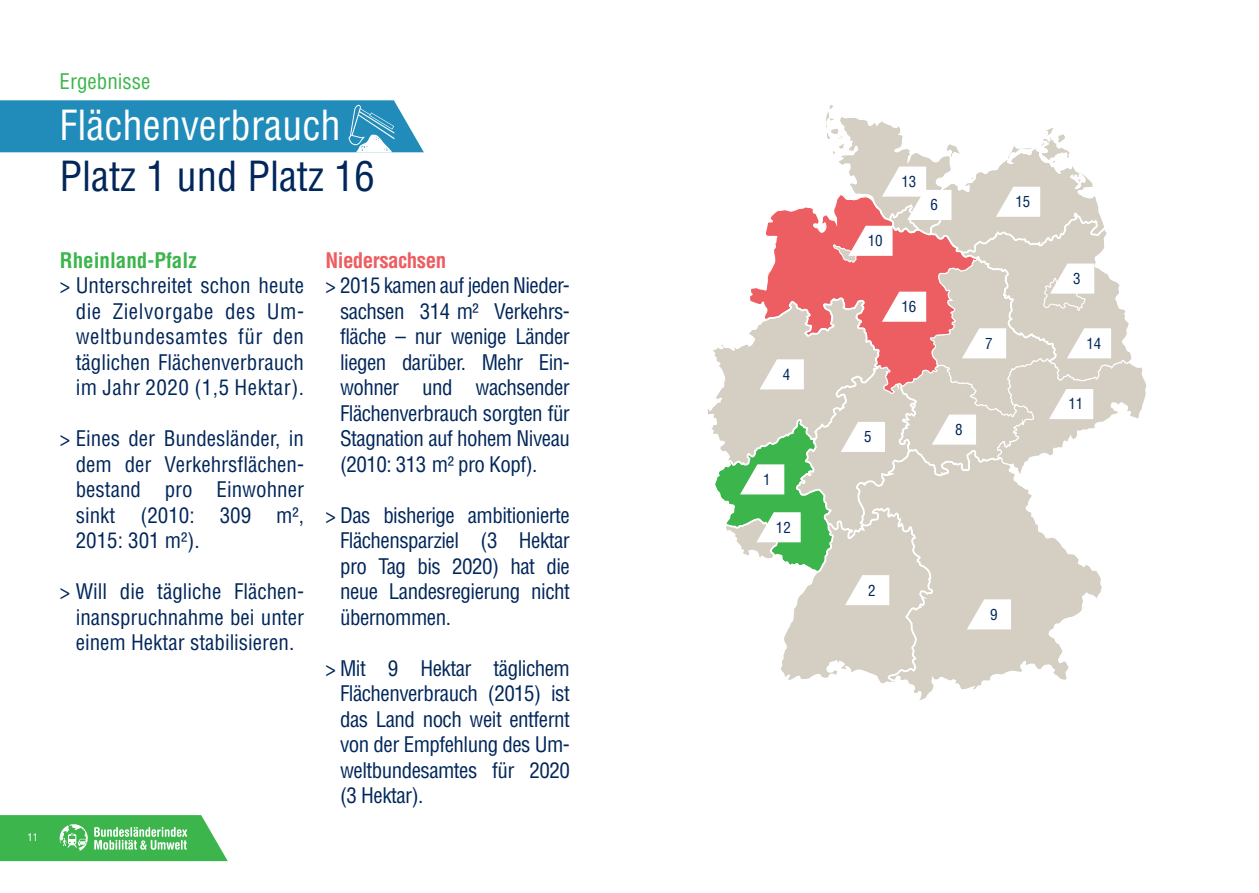
<style>
.page{position:relative;width:1259px;height:893px;background:#fff}
.page>*{position:absolute;margin:0;border:0;box-sizing:border-box;transform-origin:0 0}
.Überschrift{font:condensed 40.5px/51px "Helvetica LT Std";color:#fff}
.Fließtext{font:condensed 21px/25.5px "Helvetica LT Std";letter-spacing:-.01em;color:#00265a;text-align:justify}
.Subline_Minuskeln{font:700 condensed 21px "Helvetica LT Std";color:#3cb54c}
.Subline_Minuskeln-2{font:700 condensed 21px "Helvetica LT Std";letter-spacing:-.025em;color:#ed5e62}
.Kapitel_Überschrift{font:condensed 21px "Helvetica LT Std";color:#3cb54c}
.Subinfo_Fließtext{font:condensed 15px "Helvetica LT Std";color:#00265a}
.t1{font:condensed 10.5px "Helvetica LT Std";color:#fff}
.s1{color:#00265a}
</style>
<div class="page">
<svg style="left:0;top:815px;width:228px;height:46px;background:#5bc069"></svg>
<svg style="left:707px;top:105px;width:439px;height:581px"></svg>
<svg style="left:0;top:100px;width:424px;height:52px;background:#3093be"></svg>
<p class="t1" style="left:28px;top:831px;width:12px">11</p>
<p class="Kapitel_Überschrift" style="left:60px;top:68px;width:92px">Ergebnisse</p>
<p class="Überschrift" style="left:60px;top:100px;width:317px">Flächenverbrauch<br><span class="s1">Platz 1 und Platz 16</span></p>
<p class="Subline_Minuskeln" style="left:60px;top:247px;width:138px">Rheinland-Pfalz</p>
<p class="Fließtext" style="left:76px;top:273px;width:230px;text-indent:-16px">&gt; Unterschreitet schon heute die Zielvorgabe des Um&shy;weltbundesamtes für den täglichen Flächenverbrauch im Jahr 2020 (1,5 Hektar).</p>
<p class="Fließtext" style="left:76px;top:426px;width:230px;text-indent:-16px">&gt; Eines der Bundesländer, in dem der Verkehrsflächen&shy;bestand pro Einwohner sinkt (2010: 309 m², 2015: 301 m²).</p>
<p class="Fließtext" style="left:76px;top:579px;width:230px;text-indent:-16px">&gt; Will die tägliche Flächen&shy;inanspruchnahme bei unter einem Hektar stabilisieren.</p>
<p class="Subline_Minuskeln-2" style="left:325px;top:247px;width:122px">Niedersachsen</p>
<p class="Fließtext" style="left:340px;top:273px;width:231px;text-indent:-15px">&gt; 2015 kamen auf jeden Nieder&shy;sachsen 314 m² Verkehrs&shy;fläche – nur wenige Länder liegen darüber. Mehr Ein&shy;wohner und wachsender Flächenverbrauch sorgten für Stagnation auf hohem Niveau (2010: 313 m² pro Kopf).</p>
<p class="Fließtext" style="left:340px;top:502px;width:231px;text-indent:-15px">&gt; Das bisherige ambitionierte Flächensparziel (3 Hektar pro Tag bis 2020) hat die neue Landesregierung nicht übernommen.</p>
<p class="Fließtext" style="left:340px;top:655px;width:231px;text-indent:-15px">&gt; Mit 9 Hektar täglichem Flächenverbrauch (2015) ist das Land noch weit entfernt von der Empfehlung des Um&shy;weltbundesamtes für 2020 (3 Hektar).</p>
<p class="Subinfo_Fließtext" style="left:783px;top:365px;width:9px">4</p>
<p class="Subinfo_Fließtext" style="left:763px;top:470px;width:9px">1</p>
<p class="Subinfo_Fließtext" style="left:776px;top:518px;width:16px">12</p>
<p class="Subinfo_Fließtext" style="left:868px;top:231px;width:16px">10</p>
<p class="Subinfo_Fließtext" style="left:901px;top:172px;width:16px">13</p>
<p class="Subinfo_Fließtext" style="left:930px;top:195px;width:9px">6</p>
<p class="Subinfo_Fließtext" style="left:901px;top:297px;width:16px">16</p>
<p class="Subinfo_Fließtext" style="left:1015px;top:192px;width:16px">15</p>
<p class="Subinfo_Fließtext" style="left:985px;top:334px;width:9px">7</p>
<p class="Subinfo_Fließtext" style="left:864px;top:427px;width:9px">5</p>
<p class="Subinfo_Fließtext" style="left:955px;top:420px;width:9px">8</p>
<p class="Subinfo_Fließtext" style="left:1073px;top:269px;width:9px">3</p>
<p class="Subinfo_Fließtext" style="left:1086px;top:334px;width:16px">14</p>
<p class="Subinfo_Fließtext" style="left:1068px;top:395px;width:16px">11</p>
<p class="Subinfo_Fließtext" style="left:868px;top:581px;width:9px">2</p>
<p class="Subinfo_Fließtext" style="left:990px;top:605px;width:9px">9</p>
</div>
